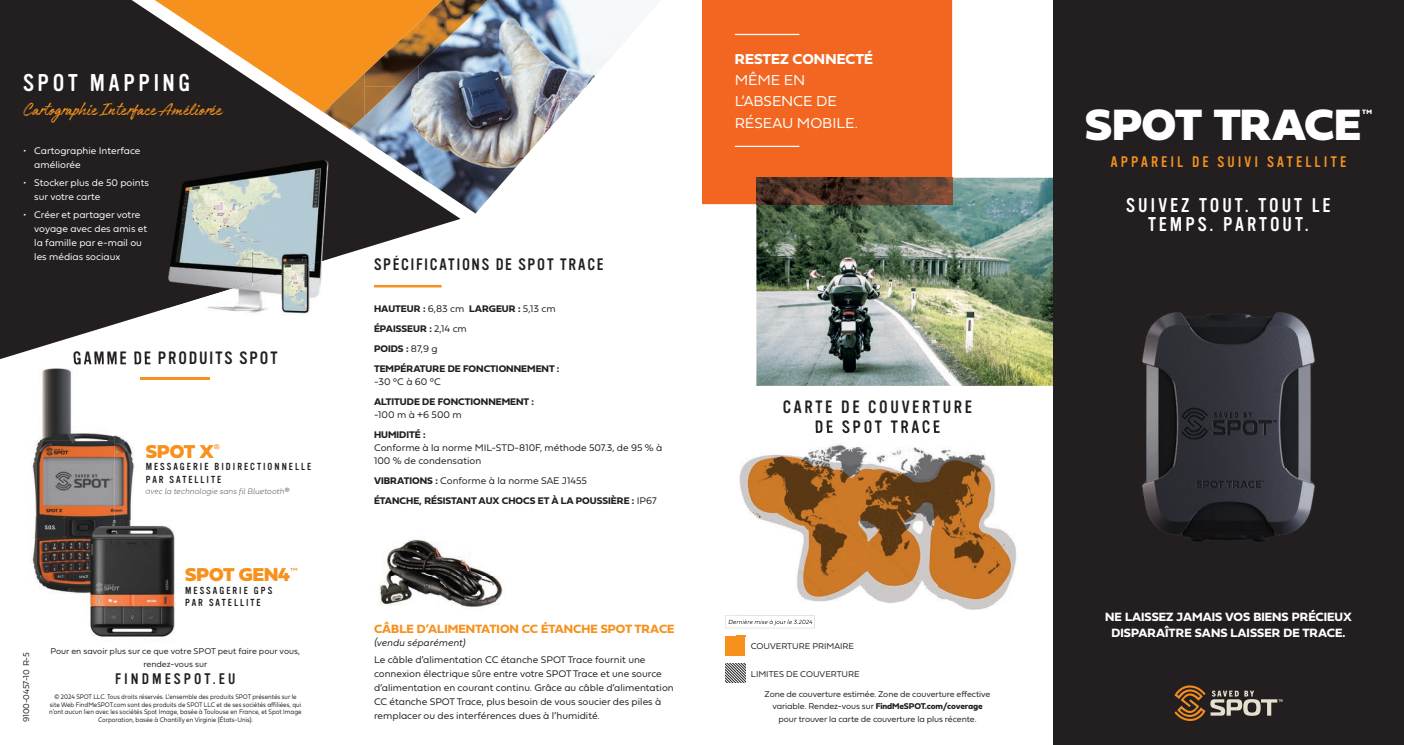
<style>
.page{position:relative;width:1404px;height:745px;background:#fff}
.page>*{position:absolute;margin:0;border:0;box-sizing:border-box;transform-origin:0 0}
.t1{font:45.62px "Fieldwork Geo Black";letter-spacing:-.005em;color:#fff}
.t2{font:23.75px "Vinyl OT";letter-spacing:.155em;color:#fff}
.t3{font:20px "Authenia Textured";letter-spacing:.01em;color:#f7931d}
.t4{font:19.5px/18.1px "Vinyl OT";letter-spacing:.15em;color:#fff;text-align:center}
.t5{font:19.38px "Fieldwork Geo Black";color:#f6911e}
.t6{font:17.5px/20px "Vinyl OT";letter-spacing:.15em;color:#231f20;text-align:center}
.t7{font:17.5px "Vinyl OT";letter-spacing:.105em;color:#231f20}
.t8{font:16.25px "Vinyl OT";letter-spacing:.105em;color:#231f20}
.t9{font:15px/21.2px "Fieldwork Geo Light";letter-spacing:-.005em;color:#fff}
.t10{font:15px "Vinyl OT";letter-spacing:.205em;color:#f6911e}
.t11{font:15px "Fieldwork Geo Bold";color:#fff}
.t12{font:15px "Vinyl OT";letter-spacing:.2em;color:#231f20}
.t13{font:12.5px/16.2px "Fieldwork Geo Bold";color:#fff;text-align:center}
.t14{font:12.5px "Fieldwork Geo Bold";color:#f6911e}
.t15{font:10px/13.8px "Fieldwork Geo Light";color:#231f20}
.t16{font:10px/20px "Fieldwork Geo Bold";color:#231f20}
.t17{font:10px/13.8px "Fieldwork Geo Light";color:#fff}
.t18{font:10px/12.5px "Vinyl OT";letter-spacing:.2em;color:#231f20}
.t19{font:italic 300 10px "Fieldwork";color:#231f20}
.t20{font:8.75px/12.5px "Fieldwork Geo Light";letter-spacing:-.02em;color:#231f20;text-align:center}
.t21{font:8.75px/12.5px "Fieldwork Geo Light";color:#231f20;text-align:center}
.t22{font:italic 100 8.25px "Fieldwork";color:#636366}
.t23{font:6.88px/7.5px "Fieldwork Geo Light";color:#231f20;text-align:center;scale:.9 1}
.t24{font:6.5px "Fieldwork Geo Black";color:#fff}
.s1{font-family:"Fieldwork Geo Light"}
.s2{font-family:"Fieldwork Geo Bold"}
</style>
<div class="page">
<div style="left:1052px;top:0;width:351px;height:744px;background:#231f20"></div>
<img style="left:756px;top:178px;width:296px;height:207px">
<div style="left:702px;top:0;width:250px;height:204px;background:#f36621"></div>
<img style="left:756px;top:178px;width:196px;height:26px">
<hr style="left:734px;top:146px;width:65px;height:1px;background:#fff">
<hr style="left:734px;top:34px;width:65px;height:1px;background:#fff">
<img style="left:380px;top:539px;width:123px;height:68px">
<svg style="left:725px;top:663px;width:20px;height:19px"></svg>
<div style="left:725px;top:635px;width:20px;height:20px;background:#f6911e"></div>
<svg style="left:1174px;top:685px;width:108px;height:35px"></svg>
<svg style="left:725px;top:615px;width:11px;height:12px"></svg>
<img style="left:460px;top:0;width:151px;height:85px">
<img style="left:460px;top:85px;width:120px;height:86px">
<svg style="left:580px;top:85px;width:7px;height:8px"></svg>
<img style="left:460px;top:171px;width:52px;height:42px">
<svg style="left:0;top:0;width:460px;height:359px;fill:#231f20"></svg>
<svg style="left:155px;top:0;width:288px;height:121px;background:#ab7941"></svg>
<img style="left:364px;top:0;width:83px;height:87px">
<img style="left:447px;top:0;width:41px;height:39px">
<img style="left:323px;top:73px;width:41px;height:57px">
<img style="left:364px;top:86px;width:32px;height:30px">
<img style="left:167px;top:308px;width:85px;height:7px">
<img style="left:167px;top:150px;width:124px;height:158px">
<img style="left:291px;top:150px;width:42px;height:102px">
<img style="left:293px;top:257px;width:43px;height:58px">
<svg style="left:333px;top:252px;width:3px;height:5px"></svg>
<img style="left:252px;top:282px;width:41px;height:33px">
<img style="left:252px;top:252px;width:41px;height:30px">
<img style="left:293px;top:252px;width:40px;height:18px">
<hr style="left:141px;top:377px;width:69px;height:2px;background:#f6911e">
<img style="left:30px;top:358px;width:84px;height:162px">
<img style="left:114px;top:364px;width:42px;height:156px">
<img style="left:32px;top:520px;width:144px;height:82px">
<img style="left:74px;top:358px;width:82px;height:6px">
<svg style="left:141px;top:377px;width:15px;height:2px"></svg>
<svg style="left:145px;top:487px;width:11px;height:8px"></svg>
<img style="left:89px;top:602px;width:86px;height:37px">
<img style="left:1142px;top:312px;width:173px;height:230px">
<img style="left:736px;top:431px;width:281px;height:205px">
<img style="left:815px;top:428px;width:124px;height:5px">
<img style="left:736px;top:615px;width:78px;height:12px">
<img style="left:736px;top:619px;width:76px;height:6px">
<h2 class="t2" style="left:23px;top:69px;width:169px">SPOT MAPPING</h2>
<h3 class="t3" style="left:23px;top:99px;width:200px">Cartographie Interface Améliorée</h3>
<p class="t17" style="left:34px;top:143px;width:108px;text-indent:-11px">• Cartographie Interface améliorée</p>
<p class="t17" style="left:34px;top:175px;width:116px;text-indent:-11px">• Stocker plus de 50 points sur votre carte</p>
<p class="t17" style="left:34px;top:207px;width:114px;text-indent:-11px">• Créer et partager votre voyage avec des amis et la famille par e-mail ou les médias sociaux</p>
<h3 class="t7" style="left:73px;top:348px;width:206px">GAMME DE PRODUITS SPOT</h3>
<h3 class="t5" style="left:146px;top:433px;width:76px">SPOT X<sup>®</sup></h3>
<p class="t18" style="left:146px;top:460px;width:167px">MESSAGERIE BIDIRECTIONNELLE<br>PAR SATELLITE</p>
<p class="t22" style="left:145px;top:484px;width:146px">avec la technologie sans fil Bluetooth®</p>
<p class="t21" style="left:19px;top:721px;width:71px;rotate:-90deg">9100-0457-10 R-5</p>
<h3 class="t5" style="left:185px;top:557px;width:114px">SPOT GEN4<sup>™</sup></h3>
<p class="t18" style="left:185px;top:584px;width:89px">MESSAGERIE GPS<br>PAR SATELLITE</p>
<p class="t21" style="left:50px;top:644px;width:251px">Pour en savoir plus sur ce que votre SPOT peut faire pour vous, rendez-vous sur</p>
<h3 class="t12" style="left:115px;top:670px;width:122px">FINDMESPOT.EU</h3>
<p class="t23" style="left:49px;top:692px;width:282px">© 2024 SPOT LLC. Tous droits réservés. L’ensemble des produits SPOT présentés sur le site Web FindMeSPOT.com sont des produits de SPOT LLC et de ses sociétés affiliées, qui n’ont aucun lien avec les sociétés Spot Image, basée à Toulouse en France, et Spot Image Corporation, basée à Chantilly en Virginie (États-Unis).</p>
<h3 class="t8" style="left:374px;top:255px;width:231px">SPÉCIFICATIONS DE SPOT TRACE</h3>
<p class="t16" style="left:374px;top:298px;width:187px">HAUTEUR : <span class="s1">6,83 cm</span> LARGEUR : <span class="s1">5,13 cm<br></span>ÉPAISSEUR : <span class="s1">2,14 cm<br></span>POIDS : <span class="s1">87,9 g<br></span>TEMPÉRATURE DE FONCTIONNEMENT :</p>
<p class="t15" style="left:374px;top:374px;width:68px">-30 °C à 60 °C</p>
<p class="t16" style="left:374px;top:391px;width:161px">ALTITUDE DE FONCTIONNEMENT :</p>
<p class="t15" style="left:374px;top:407px;width:89px">-100 m à +6 500 m</p>
<p class="t16" style="left:374px;top:424px;width:53px">HUMIDITÉ :</p>
<p class="t15" style="left:374px;top:440px;width:290px;line-height:13.1px">Conforme à la norme MIL-STD-810F, méthode 507.3, de 95 % à<br>100 % de condensation</p>
<p class="t15" style="left:374px;top:473px;width:214px"><span class="s2">VIBRATIONS :</span> Conforme à la norme SAE J1455</p>
<p class="t16" style="left:374px;top:490px;width:284px">ÉTANCHE, RÉSISTANT AUX CHOCS ET À LA POUSSIÈRE : <span class="s1">IP67</span></p>
<p class="t14" style="left:374px;top:619px;width:302px">CÂBLE D’ALIMENTATION CC ÉTANCHE SPOT TRACE</p>
<p class="t19" style="left:374px;top:634px;width:93px">(vendu séparément)</p>
<p class="t15" style="left:374px;top:652px;width:301px">Le câble d’alimentation CC étanche SPOT Trace fournit une connexion électrique sûre entre votre SPOT Trace et une source d’alimentation en courant continu. Grâce au câble d’alimentation CC étanche SPOT Trace, plus besoin de vous soucier des piles à remplacer ou des interférences dues à l’humidité.</p>
<h3 class="t11" style="left:734px;top:47px;width:139px">RESTEZ CONNECTÉ</h3>
<h3 class="t9" style="left:734px;top:69px;width:124px">MÊME EN<br>L’ABSENCE DE<br>RÉSEAU MOBILE.</h3>
<h3 class="t6" style="left:782px;top:397px;width:190px">CARTE DE COUVERTURE<br>DE SPOT TRACE</h3>
<p class="t21" style="left:750px;top:639px;width:105px">COUVERTURE PRIMAIRE</p>
<p class="t21" style="left:750px;top:666px;width:110px">LIMITES DE COUVERTURE</p>
<p class="t20" style="left:764px;top:686px;width:227px">Zone de couverture estimée. Zone de couverture effective variable. Rendez-vous sur <span class="s2">FindMeSPOT.com/coverage </span>pour trouver la carte de couverture la plus récente.</p>
<h1 class="t1" style="left:1084px;top:84px;width:277px">SPOT TRACE</h1>
<p class="t24" style="left:1361px;top:106px;width:11px">TM</p>
<h3 class="t10" style="left:1110px;top:153px;width:237px">APPAREIL DE SUIVI SATELLITE</h3>
<h3 class="t4" style="left:1126px;top:197px;width:206px">SUIVEZ TOUT. TOUT LE<br>TEMPS. PARTOUT.</h3>
<p class="t13" style="left:1105px;top:607px;width:248px">NE LAISSEZ JAMAIS VOS BIENS PRÉCIEUX<br>DISPARAÎTRE SANS LAISSER DE TRACE.</p>
</div>
